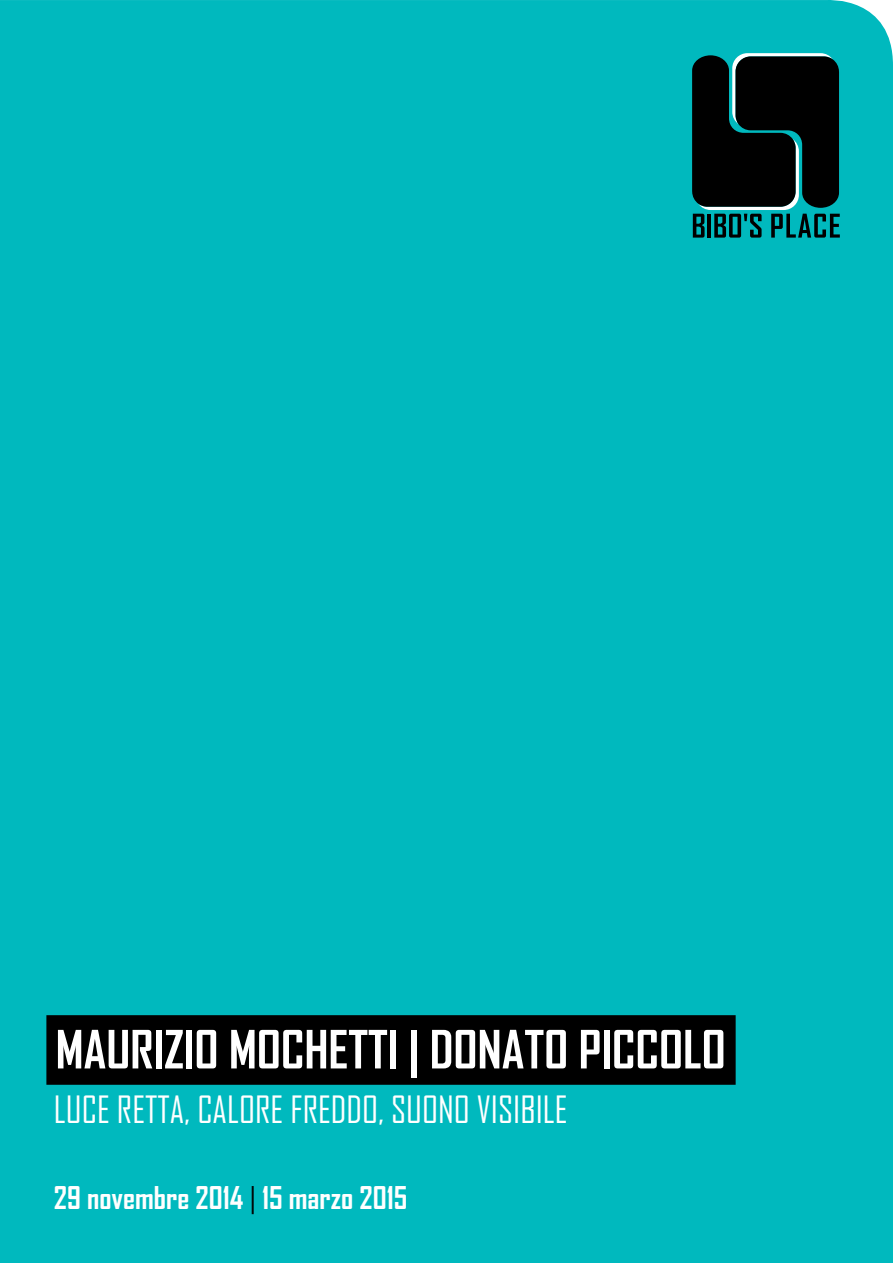
<style>
.page{position:relative;width:893px;height:1263px;background:#00b9be}
.page>*{position:absolute;margin:0;border:0;box-sizing:border-box;transform-origin:0 0}
.t1{font:700 50.55px "Agency FB";color:#fff}
.t2{font:36px "Agency FB";color:#fff}
.t3{font:700 30px "Agency FB";color:#fff}
.s1{font-weight:400;color:#000}
</style>
<div class="page">
<svg style="left:692px;top:53px;width:148px;height:185px;background:#092425"></svg>
<div style="left:46px;top:1015px;width:690px;height:70px;background:#000;border:3px solid #000"></div>
<h1 class="t1" style="left:56px;top:1018px;width:672px">MAURIZIO MOCHETTI | DONATO PICCOLO</h1>
<p class="t2" style="left:54px;top:1087px;width:515px">LUCE RETTA, CALORE FREDDO, SUONO VISIBILE</p>
<p class="t3" style="left:54px;top:1179px;width:355px">29 novembre 2014 <span class="s1">|</span> 15 marzo 2015</p>
</div>
